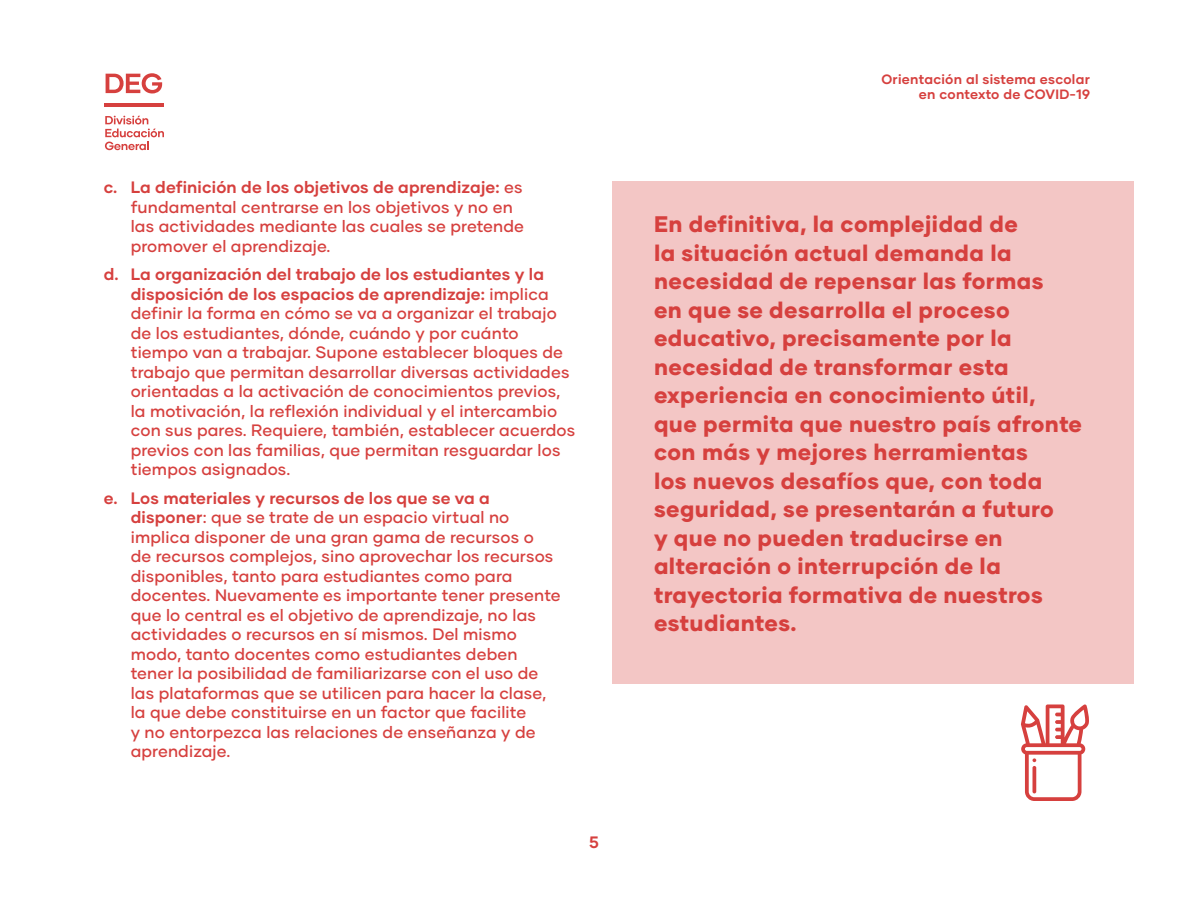
<style>
.page{position:relative;width:1188px;height:918px;background:#fff}
.page>*{position:absolute;margin:0;border:0;box-sizing:border-box;transform-origin:0 0}
.t1{font:800 22.5px/28.5px "Gilmer";letter-spacing:.02em;color:#d6403e}
.t2{font:500 16.5px/19.5px "Gilmer";letter-spacing:.01em;color:#d6403e}
.t3{font:700 16.5px "Gilmer";color:#d6403e}
.t4{font:700 13.5px/15px "Gilmer";letter-spacing:.02em;color:#d6403e;text-align:right}
.s1{font-weight:700}
</style>
<div class="page">
<hr style="left:104px;top:103px;width:27px;height:3px;background:#d6403e">
<hr style="left:131px;top:103px;width:33px;height:3px;background:#d6403e">
<svg style="left:106px;top:73px;width:56px;height:20px"></svg>
<svg style="left:105px;top:116px;width:59px;height:34px"></svg>
<div style="left:612px;top:181px;width:522px;height:503px;background:#f3c6c5"></div>
<svg style="left:1021px;top:704px;width:68px;height:97px"></svg>
<p class="t2" style="left:131px;top:177px;width:395px;text-indent:-27px"><span class="s1">c. La definición de los objetivos de aprendizaje:</span> es fundamental centrarse en los objetivos y no en las actividades mediante las cuales se pretende promover el aprendizaje.</p>
<p class="t2" style="left:131px;top:264px;width:446px;text-indent:-27px"><span class="s1">d. La organización del trabajo de los estudiantes y la disposición de los espacios de aprendizaje:</span> implica definir la forma en cómo se va a organizar el trabajo de los estudiantes, dónde, cuándo y por cuánto tiempo van a trabajar. Supone establecer bloques de trabajo que permitan desarrollar diversas actividades orientadas a la activación de conocimientos previos, la motivación, la reflexión individual y el intercambio con sus pares. Requiere, también, establecer acuerdos previos con las familias, que permitan resguardar los tiempos asignados.</p>
<p class="t2" style="left:131px;top:488px;width:431px;text-indent:-27px"><span class="s1">e. Los materiales y recursos de los que se va a disponer</span>: que se trate de un espacio virtual no implica disponer de una gran gama de recursos o<br>de recursos complejos, sino aprovechar los recursos disponibles, tanto para estudiantes como para docentes. Nuevamente es importante tener presente que lo central es el objetivo de aprendizaje, no las actividades o recursos en sí mismos. Del mismo modo, tanto docentes como estudiantes deben tener la posibilidad de familiarizarse con el uso de las plataformas que se utilicen para hacer la clase, la que debe constituirse en un factor que facilite<br>y no entorpezca las relaciones de enseñanza y de aprendizaje.</p>
<p class="t3" style="left:589px;top:831px;width:11px">5</p>
<p class="t4" style="left:881px;top:72px;width:210px">Orientación al sistema escolar en contexto de COVID-19</p>
<p class="t1" style="left:654px;top:210px;width:430px">En definitiva, la complejidad de<br>la situación actual demanda la necesidad de repensar las formas<br>en que se desarrolla el proceso educativo, precisamente por la necesidad de transformar esta experiencia en conocimiento útil, que permita que nuestro país afronte con más y mejores herramientas<br>los nuevos desafíos que, con toda seguridad, se presentarán a futuro<br>y que no pueden traducirse en alteración o interrupción de la trayectoria formativa de nuestros estudiantes.</p>
</div>
